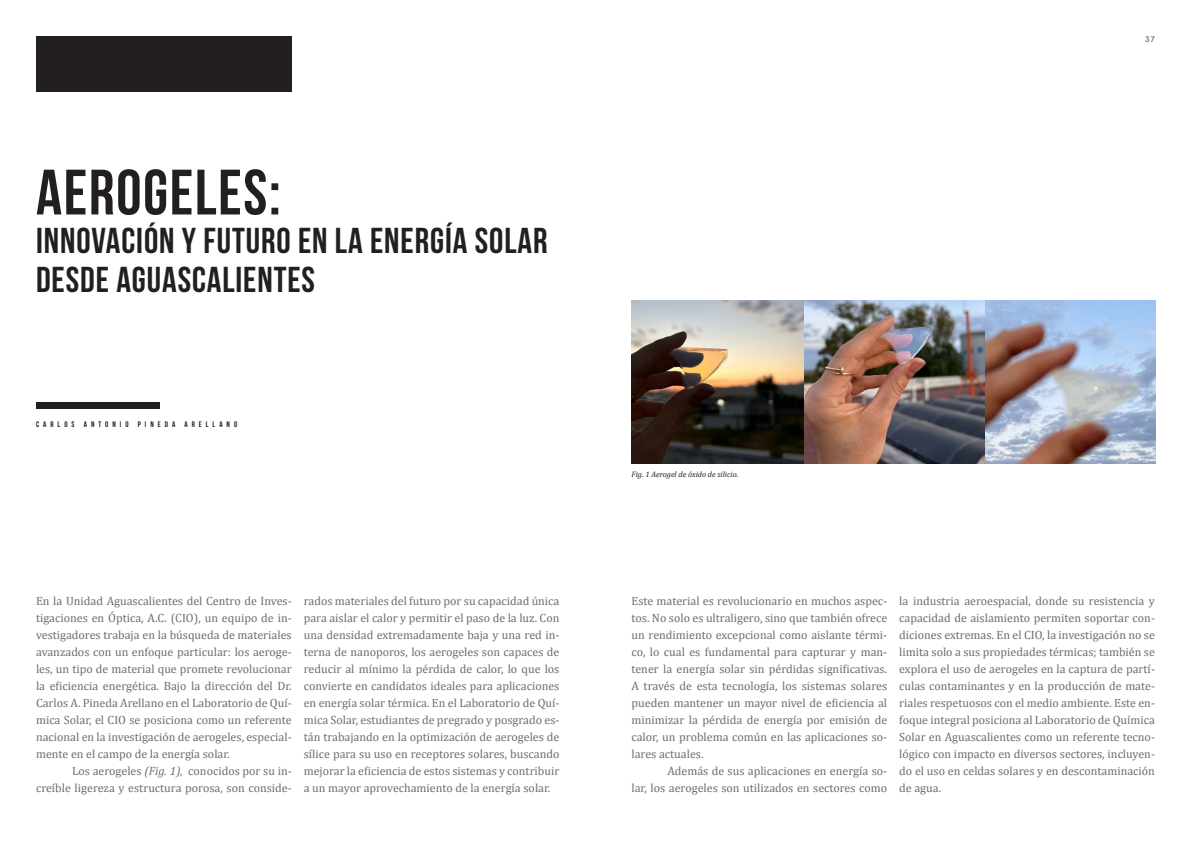
<style>
.page{position:relative;width:1191px;height:842px;background:#fff}
.page>*{position:absolute;margin:0;border:0;box-sizing:border-box;transform-origin:0 0}
.t1{font:700 64px "Bebas Neue";letter-spacing:.025em;color:#231f20}
.t2{font:700 36px/39px "Bebas Neue";letter-spacing:.025em;color:#231f20}
.t3{font:12px/17px "Cambria";color:#6c6d70;text-align:justify}
.t4{font:italic 8px "Cambria";color:#231f20}
.t5{font:700 8px "Bebas Neue";letter-spacing:.5em;color:#231f20}
.t6{font:700 8px "Century Gothic";color:#808285}
.s1{font-style:italic}
</style>
<div class="page">
<div style="left:36px;top:402px;width:124px;height:7px;background:#231f20"></div>
<div style="left:36px;top:36px;width:256px;height:55px;background:#231f20"></div>
<img style="left:631px;top:300px;width:524px;height:163px">
<p class="t1" style="left:36px;top:157px;width:246px">AEROGELES:</p>
<p class="t2" style="left:36px;top:221px;width:513px">INNOVACIÓN Y FUTURO EN LA ENERGÍA SOLAR<br>DESDE AGUASCALIENTES</p>
<p class="t5" style="left:36px;top:420px;width:203px">CARLOS ANTONIO PINEDA ARELLANO</p>
<p class="t3" style="left:36px;top:592px;width:257px">En la Unidad Aguascalientes del Centro de Inves&shy;tigaciones en Óptica, A.C. (CIO), un equipo de in&shy;vestigadores trabaja en la búsqueda de materiales avanzados con un enfoque particular: los aeroge&shy;les, un tipo de material que promete revolucionar la eficiencia energética. Bajo la dirección del Dr.<br>Carlos A. Pineda Arellano en el Laboratorio de Quí&shy;mica Solar, el CIO se posiciona como un referente nacional en la investigación de aerogeles, especial&shy;mente en el campo de la energía solar.</p>
<p class="t3" style="left:36px;top:762px;width:257px;text-align:right">Los aerogeles <span class="s1">(Fig. 1),</span> conocidos por su in&shy;creíble ligereza y estructura porosa, son conside-</p>
<p class="t3" style="left:304px;top:592px;width:257px">rados materiales del futuro por su capacidad única para aislar el calor y permitir el paso de la luz. Con una densidad extremadamente baja y una red in&shy;terna de nanoporos, los aerogeles son capaces de reducir al mínimo la pérdida de calor, lo que los convierte en candidatos ideales para aplicaciones en energía solar térmica. En el Laboratorio de Quí&shy;mica Solar, estudiantes de pregrado y posgrado es&shy;tán trabajando en la optimización de aerogeles de sílice para su uso en receptores solares, buscando mejorar la eficiencia de estos sistemas y contribuir a un mayor aprovechamiento de la energía solar.</p>
<p class="t6" style="left:1145px;top:33px;width:11px">37</p>
<p class="t4" style="left:631px;top:468px;width:108px">Fig. 1 Aerogel de óxido de silicio.</p>
<p class="t3" style="left:631px;top:592px;width:257px">Este material es revolucionario en muchos aspec&shy;tos. No solo es ultraligero, sino que también ofrece un rendimiento excepcional como aislante térmi&shy;co, lo cual es fundamental para capturar y man&shy;tener la energía solar sin pérdidas significativas.<br>A través de esta tecnología, los sistemas solares pueden mantener un mayor nivel de eficiencia al minimizar la pérdida de energía por emisión de calor, un problema común en las aplicaciones so&shy;lares actuales.</p>
<p class="t3" style="left:631px;top:762px;width:257px;text-align:right">Además de sus aplicaciones en energía so-<br>lar, los aerogeles son utilizados en sectores como</p>
<p class="t3" style="left:899px;top:592px;width:257px">la industria aeroespacial, donde su resistencia y capacidad de aislamiento permiten soportar con&shy;diciones extremas. En el CIO, la investigación no se limita solo a sus propiedades térmicas; también se explora el uso de aerogeles en la captura de partí&shy;culas contaminantes y en la producción de mate&shy;riales respetuosos con el medio ambiente. Este en&shy;foque integral posiciona al Laboratorio de Química Solar en Aguascalientes como un referente tecno&shy;lógico con impacto en diversos sectores, incluyen&shy;do el uso en celdas solares y en descontaminación de agua.</p>
</div>
